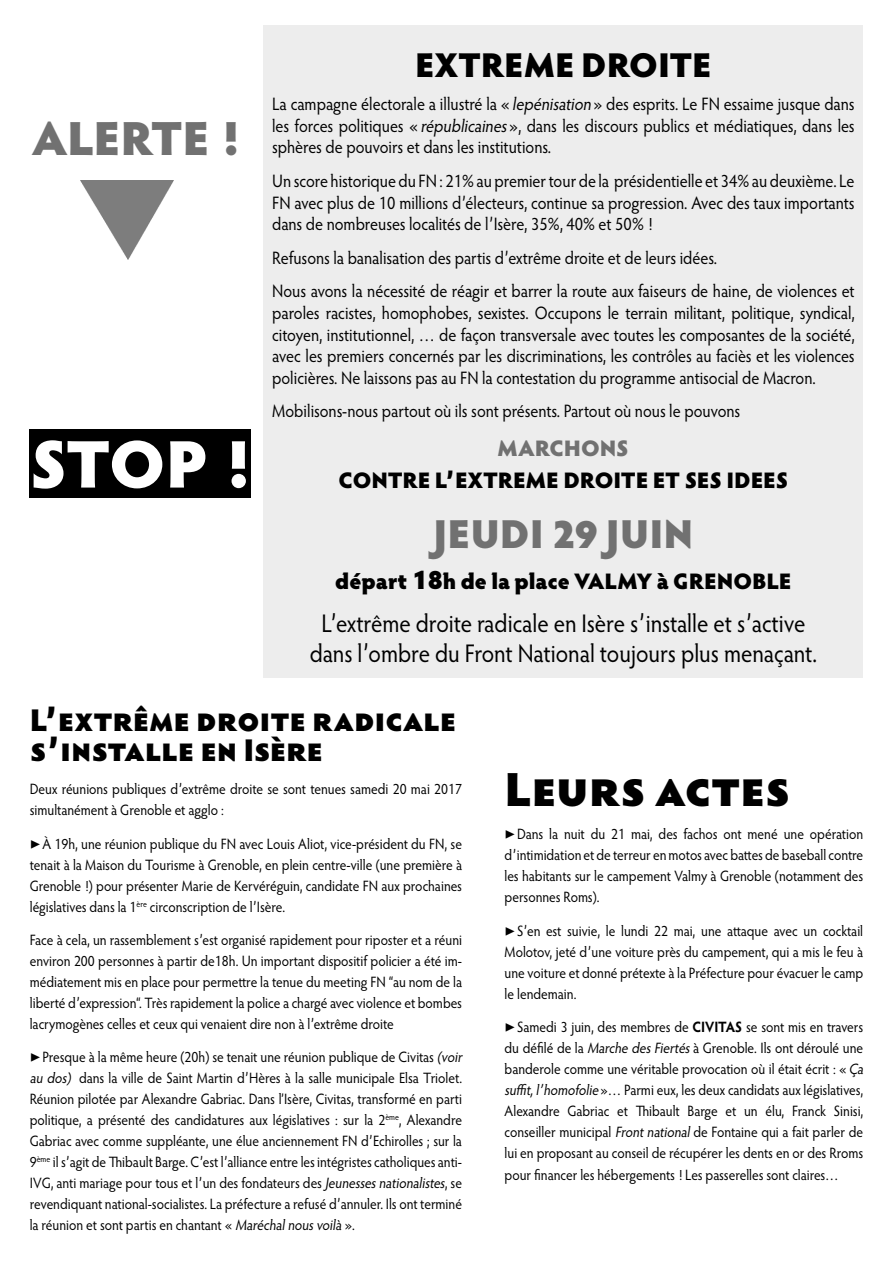
<style>
.page{position:relative;width:893px;height:1263px;background:#fff}
.page>*{position:absolute;margin:0;border:0;box-sizing:border-box;transform-origin:0 0}
.titre{font:900 67.5px "Hypatia Sans Pro";color:#fff}
.titre-2{font:900 48px "Hypatia Sans Pro";letter-spacing:-.01em;color:#000}
.titre-3{font:900 48px "Hypatia Sans Pro";letter-spacing:-.01em;color:#717171}
.titre-4{font:900 40.5px "Hypatia Sans Pro";color:#717171}
.titre-5{font:900 34.5px "Hypatia Sans Pro";color:#000}
.titre-6{font:900 31.5px/30px "Hypatia Sans Pro";color:#000}
.hyp_10_i14{font:25.5px/30.6px "Hypatia Sans Pro";letter-spacing:-.005em;color:#000;text-align:center;scale:.9 1}
.titre-7{font:900 22.5px "Hypatia Sans Pro";letter-spacing:-.01em;color:#000}
.titre-8{font:900 22.5px "Hypatia Sans Pro";letter-spacing:-.01em;color:#717171}
.hyp_10_i14-2{font:18px/21.6px "Hypatia Sans Pro";letter-spacing:-.005em;color:#000;text-align:justify;scale:.9 1}
.hyp_10_i14-3{font:15px/21px "Hypatia Sans Pro";color:#000;text-align:justify;scale:.9 1}
.s1{font-style:italic}
.s2{font-size:27px}
.s3{font-family:"Minion Pro";font-size:18px}
.s4{font-weight:700}
</style>
<div class="page">
<div style="left:30px;top:429px;width:221px;height:68px;background:#000"></div>
<div style="left:264px;top:26px;width:599px;height:652px;background:#ededed"></div>
<img style="left:80px;top:181px;width:94px;height:79px">
<p class="titre-5" style="left:415px;top:39px;width:298px">EXTREME DROITE</p>
<p class="hyp_10_i14-2" style="left:272px;top:93px;width:649px">La campagne électorale a illustré la «<span class="s1">lepénisation</span>» des esprits. Le FN essaime jusque dans les forces politiques «<span class="s1">républicaines</span>», dans les discours publics et médiatiques, dans les sphères de pouvoirs et dans les institutions.</p>
<p class="hyp_10_i14-2" style="left:272px;top:169px;width:649px">Un score historique du FN : 21% au premier tour de la présidentielle et 34% au deuxième. Le FN avec plus de 10 millions d’électeurs, continue sa progression. Avec des taux importants dans de nombreuses localités de l’Isère, 35%, 40% et 50% !</p>
<p class="hyp_10_i14-2" style="left:272px;top:246px;width:496px">Refusons la banalisation des partis d’extrême droite et de leurs idées.</p>
<p class="hyp_10_i14-2" style="left:272px;top:280px;width:649px">Nous avons la nécessité de réagir et barrer la route aux faiseurs de haine, de violences et paroles racistes, homophobes, sexistes. Occupons le terrain militant, politique, syndical, citoyen, institutionnel, … de façon transversale avec toutes les composantes de la société, avec les premiers concernés par les discriminations, les contrôles au faciès et les violences policières. Ne laissons pas au FN la contestation du programme antisocial de Macron.</p>
<p class="hyp_10_i14-2" style="left:272px;top:400px;width:522px">Mobilisons-nous partout où ils sont présents. Partout où nous le pouvons</p>
<p class="titre-8" style="left:498px;top:432px;width:132px">MARCHONS</p>
<p class="titre-7" style="left:338px;top:463px;width:451px">CONTRE L’EXTREME DROITE ET SES IDEES</p>
<p class="titre-4" style="left:433px;top:504px;width:261px">JEUDI 29 JUIN</p>
<p class="titre-7" style="left:335px;top:565px;width:458px">départ <span class="s2">18</span>h de la place VALMY à GRENOBLE</p>
<p class="hyp_10_i14" style="left:310px;top:607px;width:565px">L’extrême droite radicale en Isère s’installe et s’active dans l’ombre du Front National toujours plus menaçant.</p>
<p class="titre-6" style="left:30px;top:704px;width:428px">L’extrême droite radicale s’installe en Isère</p>
<p class="hyp_10_i14-3" style="left:30px;top:778px;width:482px">Deux réunions publiques d’extrême droite se sont tenues samedi 20 mai 2017 simultanément à Grenoble et agglo :</p>
<p class="hyp_10_i14-3" style="left:30px;top:833px;width:482px"><span class="s3">▶</span>À 19h, une réunion publique du FN avec Louis Aliot, vice-président du FN, se tenait à la Maison du Tourisme à Grenoble, en plein centre-ville (une première à Grenoble !) pour présenter Marie de Kervéréguin, candidate FN aux prochaines législatives dans la 1<sup>ère</sup> circonscription de l’Isère.</p>
<p class="hyp_10_i14-3" style="left:30px;top:929px;width:482px">Face à cela, un rassemblement s’est organisé rapidement pour riposter et a réuni environ 200 personnes à partir de18h. Un important dispositif policier a été im&shy;médiatement mis en place pour permettre la tenue du meeting FN “au nom de la liberté d’expression“. Très rapidement la police a chargé avec violence et bombes lacrymogènes celles et ceux qui venaient dire non à l’extrême droite</p>
<p class="hyp_10_i14-3" style="left:30px;top:1046px;width:485px;text-align:left"><span class="s3">▶</span>Presque à la même heure (20h) se tenait une réunion publique de Civitas <span class="s1">(voir au dos)</span> dans la ville de Saint Martin d’Hères à la salle municipale Elsa Triolet.<br>Réunion pilotée par Alexandre Gabriac. Dans l’Isère, Civitas, transformé en parti politique, a présenté des candidatures aux législatives : sur la 2<sup>ème</sup>, Alexandre Gabriac avec comme suppléante, une élue anciennement FN d’Echirolles ; sur la 9<sup>ème</sup> il s’agit de Thibault Barge. C’est l’alliance entre les intégristes catholiques anti-IVG, anti mariage pour tous et l’un des fondateurs des <span class="s1">Jeunessesnationalistes</span>, se revendiquant national-socialistes. La préfecture a refusé d’annuler. Ils ont terminé la réunion et sont partis en chantant « Maréchalnousvoilà ».</p>
<p class="titre-3" style="left:32px;top:103px;width:210px">ALERTE !</p>
<p class="titre" style="left:30px;top:414px;width:222px">STOP !</p>
<p class="titre-2" style="left:505px;top:753px;width:287px">Leurs actes</p>
<p class="hyp_10_i14-3" style="left:505px;top:823px;width:400px"><span class="s3">▶</span>Dans la nuit du 21 mai, des fachos ont mené une opération d’intimidation et de terreur en motos avec battes de baseball contre les habitants sur le campement Valmy à Grenoble (notamment des personnes Roms).</p>
<p class="hyp_10_i14-3" style="left:505px;top:920px;width:400px"><span class="s3">▶</span>S’en est suivie, le lundi 22 mai, une attaque avec un cocktail Molotov, jeté d’une voiture près du campement, qui a mis le feu à une voiture et donné prétexte à la Préfecture pour évacuer le camp le lendemain.</p>
<p class="hyp_10_i14-3" style="left:505px;top:1016px;width:403px;text-align:left"><span class="s3">▶</span>Samedi 3 juin, des membres de <span class="s4">CIVITAS</span> se sont mis en travers du défilé de la <span class="s1">Marche desFiertés</span>à Grenoble. Ils ont déroulé une banderole comme une véritable provocation où il était écrit : «<span class="s1">Ça suffit,l’homofolie</span>»… Parmi eux, les deux candidats aux législatives, Alexandre Gabriac et Thibault Barge et un élu, Franck Sinisi, conseiller municipal <span class="s1">Frontnational</span>de Fontaine qui a fait parler de lui en proposant au conseil de récupérer les dents en or des Rroms pour financer les hébergements ! Les passerelles sont claires…</p>
</div>
